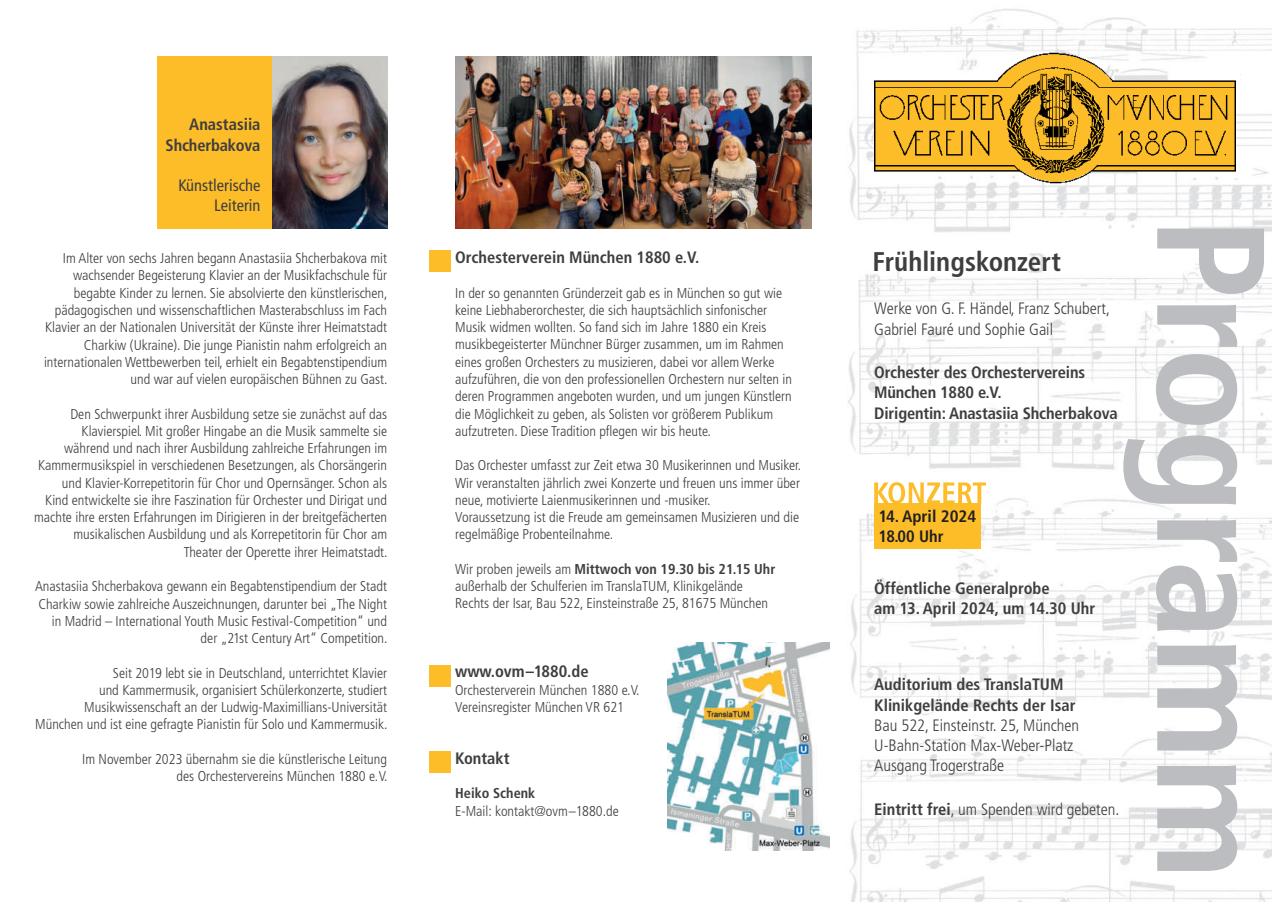
<style>
.page{position:relative;width:1272px;height:902px;background:#fff}
.page>*{position:absolute;margin:0;border:0;box-sizing:border-box;transform-origin:0 0}
.t1{font:700 condensed 152.85px "Frutiger LT Pro";letter-spacing:-.015em;color:#bcbdc0}
.t2{font:700 condensed 27px "Frutiger LT Pro";color:#3e3e3f}
.t3{font:700 condensed 16.5px/20.2px "Frutiger LT Pro";color:#3e3e3f}
.t4{font:300 condensed 16.5px/20.2px "Frutiger LT Pro";color:#3e3e3f}
.t5{font:condensed 16.5px/20.2px "Frutiger LT Pro";color:#3e3e3f;text-align:right}
.t6{font:700 condensed 16.5px/20.2px "Frutiger LT Pro";color:#231f20}
.t7{font:300 condensed 14.25px/17.2px "Frutiger LT Pro";color:#3e3e3f;text-align:right}
.t8{font:700 condensed 14.25px "Frutiger LT Pro";color:#3e3e3f}
.s1{font-weight:700}
</style>
<div class="page">
<img style="left:848px;top:9px;width:423px;height:892px">
<svg style="left:874px;top:482px;width:111px;height:21px"></svg>
<div style="left:874px;top:503px;width:107px;height:45px;background:#fdbd28"></div>
<img style="left:668px;top:643px;width:161px;height:207px">
<div style="left:429px;top:251px;width:22px;height:21px;background:#fdbd28"></div>
<div style="left:429px;top:665px;width:22px;height:21px;background:#fdbd28"></div>
<div style="left:429px;top:751px;width:22px;height:21px;background:#fdbd28"></div>
<img style="left:874px;top:52px;width:361px;height:131px">
<img style="left:456px;top:56px;width:355px;height:173px">
<div style="left:157px;top:56px;width:230px;height:173px;background:#fdbd28"></div>
<img style="left:272px;top:56px;width:115px;height:173px">
<p class="t3" style="left:166px;top:115px;width:96px;text-align:right">Anastasiia<br>Shcherbakova</p>
<p class="t5" style="left:178px;top:175px;width:84px">Künstlerische<br>Leiterin</p>
<p class="t7" style="left:44px;top:251px;width:345px">Im Alter von sechs Jahren begann Anastasiia Shcherbakova mit wachsender Begeisterung Klavier an der Musikfachschule für begabte Kinder zu lernen. Sie absolvierte den künstlerischen, pädagogischen und wissenschaftlichen Masterabschluss im Fach Klavier an der Nationalen Universität der Künste ihrer Heimatstadt Charkiw (Ukraine). Die junge Pianistin nahm erfolgreich an internationalen Wettbewerben teil, erhielt ein Begabtenstipendium und war auf vielen europäischen Bühnen zu Gast.</p>
<p class="t7" style="left:34px;top:406px;width:355px">Den Schwerpunkt ihrer Ausbildung setze sie zunächst auf das Klavierspiel. Mit großer Hingabe an die Musik sammelte sie während und nach ihrer Ausbildung zahlreiche Erfahrungen im Kammermusikspiel in verschiedenen Besetzungen, als Chorsängerin und Klavier-Korrepetitorin für Chor und Opernsänger. Schon als<br>Kind entwickelte sie ihre Faszination für Orchester und Dirigat und machte ihre ersten Erfahrungen im Dirigieren in der breitgefächerten musikalischen Ausbildung und als Korrepetitorin für Chor am Theater der Operette ihrer Heimatstadt.</p>
<p class="t7" style="left:35px;top:578px;width:354px">Anastasiia Shcherbakova gewann ein Begabtenstipendium der Stadt Charkiw sowie zahlreiche Auszeichnungen, darunter bei „The Night in Madrid – International Youth Music Festival-Competition“ und der „21st Century Art“ Competition.</p>
<p class="t7" style="left:35px;top:665px;width:354px">Seit 2019 lebt sie in Deutschland, unterrichtet Klavier<br>und Kammermusik, organisiert Schülerkonzerte, studiert Musikwissenschaft an der Ludwig-Maximillians-Universität München und ist eine gefragte Pianistin für Solo und Kammermusik.</p>
<p class="t7" style="left:82px;top:751px;width:307px">Im November 2023 übernahm sie die künstlerische Leitung des Orchestervereins München 1880 e. V.</p>
<p class="t3" style="left:455px;top:248px;width:246px">Orchesterverein München 1880 e.V.</p>
<p class="t7" style="left:455px;top:285px;width:338px;text-align:left">In der so genannten Gründerzeit gab es in München so gut wie keine Liebhaberorchester, die sich hauptsächlich sinfonischer Musik widmen wollten. So fand sich im Jahre 1880 ein Kreis musikbegeisterter Münchner Bürger zusammen, um im Rahmen eines großen Orchesters zu musizieren, dabei vor allem Werke aufzuführen, die von den professionellen Orchestern nur selten in deren Programmen angeboten wurden, und um jungen Künstlern die Möglichkeit zu geben, als Solisten vor größerem Publikum aufzutreten. Diese Tradition pflegen wir bis heute.</p>
<p class="t7" style="left:455px;top:458px;width:347px;text-align:left">Das Orchester umfasst zur Zeit etwa 30 Musikerinnen und Musiker.<br>Wir veranstalten jährlich zwei Konzerte und freuen uns immer über neue, motivierte Laienmusikerinnen und -musiker.<br>Voraussetzung ist die Freude am gemeinsamen Musizieren und die regelmäßige Probenteilnahme.</p>
<p class="t7" style="left:455px;top:561px;width:321px;text-align:left">Wir proben jeweils am <span class="s1">Mittwoch von 19.30 bis 21.15 Uhr </span>außerhalb der Schulferien im TranslaTUM, Klinikgelände<br>Rechts der Isar, Bau 522, Einsteinstraße 25, 81675 München</p>
<p class="t3" style="left:455px;top:662px;width:135px">www.ovm–1880.de</p>
<p class="t7" style="left:455px;top:682px;width:186px;text-align:left">Orchesterverein München 1880 e.V.<br>Vereinsregister München VR 621</p>
<p class="t3" style="left:455px;top:748px;width:56px">Kontakt</p>
<p class="t8" style="left:455px;top:785px;width:82px">Heiko Schenk</p>
<p class="t7" style="left:455px;top:803px;width:165px">E-Mail: kontakt@ovm–1880.de</p>
<h1 class="t1" style="left:1290px;top:218px;width:662px;rotate:90deg">Programm</h1>
<h2 class="t2" style="left:872px;top:247px;width:190px">Frühlingskonzert</h2>
<p class="t4" style="left:874px;top:300px;width:237px">Werke von G. F. Händel, Franz Schubert,<br>Gabriel Fauré und Sophie Gail</p>
<p class="t3" style="left:874px;top:362px;width:245px">Orchester des Orchestervereins<br>München 1880 e.V.<br>Dirigentin: Anastasiia Shcherbakova</p>
<p class="t6" style="left:878px;top:506px;width:99px">14. April 2024<br>18.00 Uhr</p>
<p class="t3" style="left:874px;top:578px;width:222px">Öffentliche Generalprobe<br>am 13. April 2024, um 14.30 Uhr</p>
<p class="t3" style="left:874px;top:674px;width:203px">Auditorium des TranslaTUM<br>Klinikgelände Rechts der Isar</p>
<p class="t4" style="left:874px;top:716px;width:206px">Bau 522, Einsteinstr. 25, München<br>U-Bahn-Station Max-Weber-Platz<br>Ausgang Trogerstraße</p>
<p class="t4" style="left:874px;top:800px;width:247px"><span class="s1">Eintritt frei</span>, um Spenden wird gebeten.</p>
</div>
